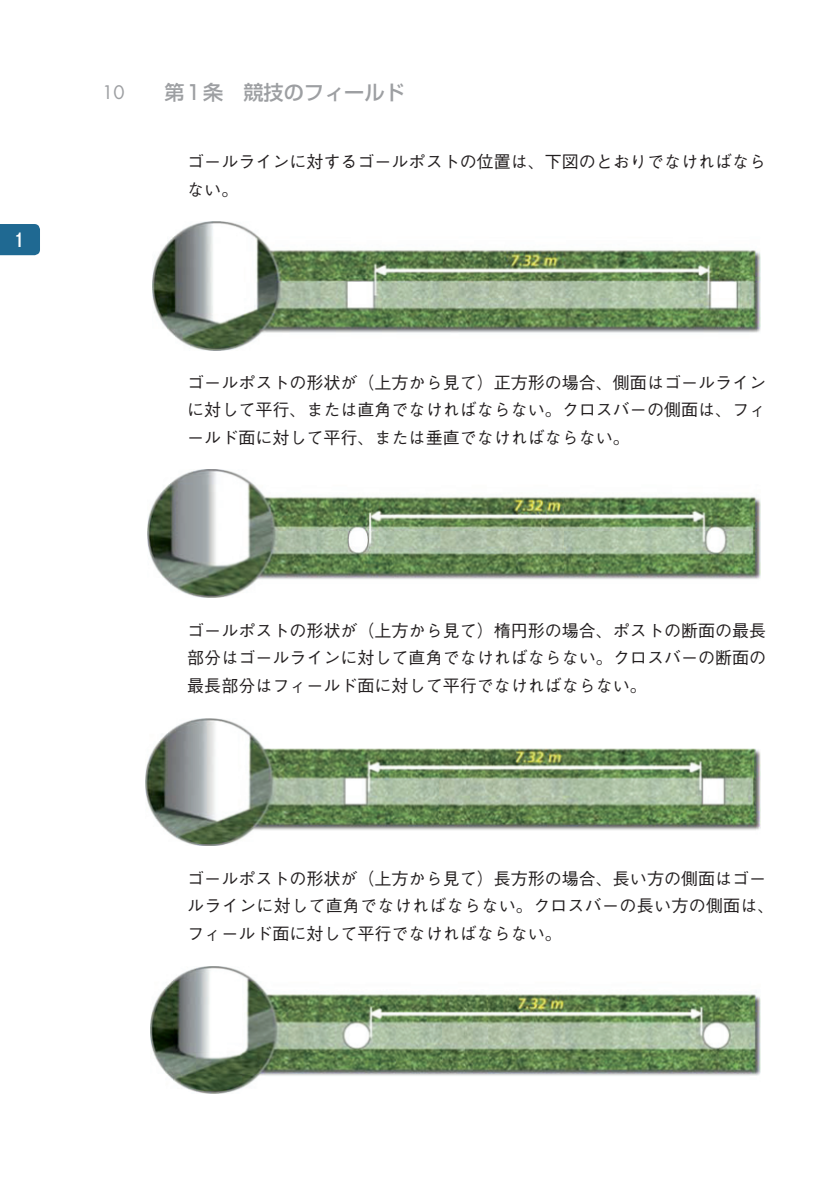
<style>
.page{position:relative;width:840px;height:1191px;background:#fff}
.page>*{position:absolute;margin:0;border:0;box-sizing:border-box;transform-origin:0 0}
.t1{font:500 20.2px "Shin Go Pr 6 N";color:#9d9fa2}
.t2{font:700 19.8px "Futo Go B101 Pr 6 N";color:#fff}
.t3{font:18.2px "Futura Std";color:#9d9fa2}
.t4{font:500 17px/27.6px "Gothic BBB Pr 6 N";color:#231f20}
</style>
<div class="page">
<svg style="left:0;top:224px;width:40px;height:31px"></svg>
<img style="left:152px;top:221px;width:608px;height:129px">
<img style="left:148px;top:470px;width:612px;height:128px">
<img style="left:146px;top:718px;width:614px;height:127px">
<img style="left:150px;top:966px;width:610px;height:127px">
<p class="t2" style="left:14px;top:224px;width:11px">1</p>
<p class="t3" style="left:102px;top:81px;width:24px">10</p>
<p class="t1" style="left:164px;top:75px;width:241px">第１条　競技のフィールド</p>
<p class="t4" style="left:187px;top:147px;width:580px">ゴールラインに対するゴールポストの位置は、下図のとおりでなければならない。</p>
<p class="t4" style="left:187px;top:367px;width:580px;text-align:justify">ゴールポストの形状が（上方から見て）正方形の場合、側面はゴールラインに対して平行、または直角でなければならない。クロスバーの側面は、フィールド面に対して平行、または垂直でなければならない。</p>
<p class="t4" style="left:187px;top:615px;width:580px;text-align:justify">ゴールポストの形状が（上方から見て）楕円形の場合、ポストの断面の最長部分はゴールラインに対して直角でなければならない。クロスバーの断面の最長部分はフィールド面に対して平行でなければならない。</p>
<p class="t4" style="left:187px;top:863px;width:588px">ゴールポストの形状が（上方から見て）長方形の場合、長い方の側面はゴールラインに対して直角でなければならない。クロスバーの長い方の側面は、フィールド面に対して平行でなければならない。</p>
</div>
